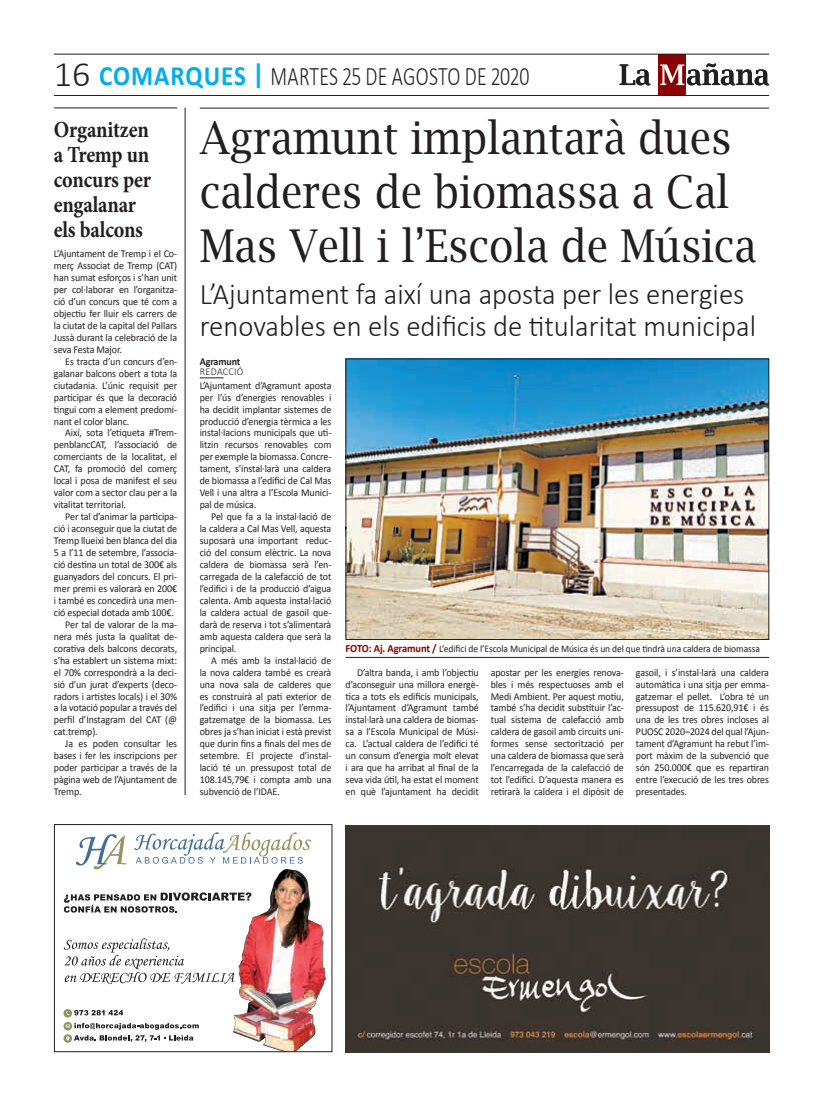
<style>
.page{position:relative;width:823px;height:1106px;background:#fff}
.page>*{position:absolute;margin:0;border:0;box-sizing:border-box;transform-origin:0 0}
.t1{font:45px/54px "Lucida Bright";color:#231f20;scale:.9 1}
.t2{font:300 30px/32px "Calibri";color:#231f20;scale:.96 1}
.t3{font:300 26.8px "Calibri";letter-spacing:.01em;color:#231f20;scale:.74 1}
.t4{font:700 23px/25px "Minion Pro";letter-spacing:-.01em;color:#231f20;scale:.88 1}
.t5{font:10.5px/12px "Calibri";letter-spacing:-.01em;color:#231f20;text-align:justify;scale:.95 1}
.t6{font:700 10.5px/10px "Calibri";letter-spacing:-.01em;color:#231f20;scale:.95 1}
.t7{font:10px "Calibri";letter-spacing:-.01em;color:#231f20;scale:.95 1}
.s1{font-size:36px}
.s2{font-weight:700;font-size:28px;color:#00aeef}
.s3{font-weight:300}
.s4{font-weight:700;font-size:11px;color:#8b0202}
</style>
<div class="page">
<svg style="left:200px;top:377px;width:23px;height:1px"></svg>
<hr style="left:200px;top:108px;width:568px;height:1px;background:#231f20">
<img style="left:347px;top:361px;width:419px;height:276px">
<hr style="left:345px;top:657px;width:423px;height:1px;background:#231f20">
<div style="left:658px;top:54px;width:27px;height:41px;background:#8b0202"></div>
<svg style="left:660px;top:63px;width:108px;height:22px"></svg>
<svg style="left:619px;top:64px;width:31px;height:21px"></svg>
<hr style="left:54px;top:54px;width:714px;height:1px;background:#231f20">
<hr style="left:54px;top:95px;width:714px;height:1px;background:#231f20">
<hr style="left:184px;top:108px;width:1px;height:687px;background:#231f20">
<hr style="left:54px;top:107px;width:123px;height:1px;background:#231f20">
<svg style="left:76px;top:834px;width:50px;height:35px"></svg>
<svg style="left:134px;top:832px;width:177px;height:31px"></svg>
<svg style="left:64px;top:938px;width:161px;height:46px"></svg>
<svg style="left:64px;top:892px;width:161px;height:20px"></svg>
<img style="left:225px;top:869px;width:101px;height:181px">
<svg style="left:63px;top:1009px;width:9px;height:8px"></svg>
<svg style="left:66px;top:1010px;width:57px;height:5px"></svg>
<svg style="left:63px;top:1034px;width:9px;height:8px"></svg>
<svg style="left:66px;top:1035px;width:127px;height:7px"></svg>
<svg style="left:63px;top:1021px;width:9px;height:9px"></svg>
<svg style="left:66px;top:1023px;width:133px;height:6px"></svg>
<div style="left:54px;top:824px;width:278px;height:228px;border:1px solid #231f20"></div>
<img style="left:345px;top:825px;width:423px;height:227px">
<p class="t3" style="left:54px;top:60px;width:643px"><span class="s1">16</span> <span class="s2">COMARQUES |</span> MARTES 25 DE AGOSTO DE 2020</p>
<p class="t4" style="left:54px;top:116px;width:112px">Organitzen a Tremp un concurs per engalanar els balcons</p>
<p class="t5" style="left:54px;top:248px;width:131px">L’Ajuntament de Tremp i el Co·</p>
<p class="t5" style="left:54px;top:260px;width:131px">merç Associat de Tremp (CAT)</p>
<p class="t5" style="left:54px;top:271px;width:131px">han sumat esforços i s’han unit</p>
<p class="t5" style="left:54px;top:283px;width:131px">per col·laborar en l’organitza·</p>
<p class="t5" style="left:54px;top:295px;width:131px">ció d’un concurs que té com a</p>
<p class="t5" style="left:54px;top:307px;width:131px">objectiu fer lluir els carrers de</p>
<p class="t5" style="left:54px;top:319px;width:131px">la ciutat de la capital del Pallars</p>
<p class="t5" style="left:54px;top:331px;width:131px">Jussà durant la celebració de la</p>
<p class="t5" style="left:54px;top:343px;width:73px">seva Festa Major.</p>
<p class="t5" style="left:65px;top:355px;width:119px">Es tracta d’un concurs d’en·</p>
<p class="t5" style="left:54px;top:367px;width:131px">galanar balcons obert a tota la</p>
<p class="t5" style="left:54px;top:379px;width:131px">ciutadania. L’únic requisit per</p>
<p class="t5" style="left:54px;top:391px;width:131px">participar és que la decoració</p>
<p class="t5" style="left:54px;top:403px;width:131px">tingui com a element predomi·</p>
<p class="t5" style="left:54px;top:415px;width:81px">nant el color blanc.</p>
<p class="t5" style="left:65px;top:427px;width:119px">Així, sota l’etiqueta #Trem·</p>
<p class="t5" style="left:54px;top:439px;width:131px">penblancCAT, l’associació de</p>
<p class="t5" style="left:54px;top:451px;width:131px">comerciants de la localitat, el</p>
<p class="t5" style="left:54px;top:463px;width:131px">CAT, fa promoció del comerç</p>
<p class="t5" style="left:54px;top:475px;width:131px">local i posa de manifest el seu</p>
<p class="t5" style="left:54px;top:487px;width:131px">valor com a sector clau per a la</p>
<p class="t5" style="left:54px;top:499px;width:77px">vitalitat territorial.</p>
<p class="t5" style="left:65px;top:510px;width:119px">Per tal d’animar la participa·</p>
<p class="t5" style="left:54px;top:522px;width:131px">ció i aconseguir que la ciutat de</p>
<p class="t5" style="left:54px;top:534px;width:131px">Tremp llueixi ben blanca del dia</p>
<p class="t5" style="left:54px;top:546px;width:131px">5 a l’11 de setembre, l’associa·</p>
<p class="t5" style="left:54px;top:558px;width:131px">ció destina un total de 300€ als</p>
<p class="t5" style="left:54px;top:570px;width:131px">guanyadors del concurs. El pri·</p>
<p class="t5" style="left:54px;top:582px;width:131px">mer premi es valorarà en 200€</p>
<p class="t5" style="left:54px;top:594px;width:131px">i també es concedirà una men·</p>
<p class="t5" style="left:54px;top:606px;width:128px">ció especial dotada amb 100€.</p>
<p class="t5" style="left:65px;top:618px;width:119px">Per tal de valorar de la ma·</p>
<p class="t5" style="left:54px;top:630px;width:131px">nera més justa la qualitat de·</p>
<p class="t5" style="left:54px;top:642px;width:131px">corativa dels balcons decorats,</p>
<p class="t5" style="left:54px;top:654px;width:131px">s’ha establert un sistema mixt:</p>
<p class="t5" style="left:54px;top:666px;width:131px">el 70% correspondrà a la deci·</p>
<p class="t5" style="left:54px;top:678px;width:131px">sió d’un jurat d’experts (deco·</p>
<p class="t5" style="left:54px;top:690px;width:131px">radors i artistes locals) i el 30%</p>
<p class="t5" style="left:54px;top:702px;width:131px">a la votació popular a través del</p>
<p class="t5" style="left:54px;top:714px;width:131px">perfil d’Instagram del CAT (@</p>
<p class="t5" style="left:54px;top:726px;width:48px">cat.tremp).</p>
<p class="t5" style="left:65px;top:738px;width:119px">Ja es poden consultar les</p>
<p class="t5" style="left:54px;top:749px;width:131px">bases i fer les inscripcions per</p>
<p class="t5" style="left:54px;top:761px;width:131px">poder participar a través de la</p>
<p class="t5" style="left:54px;top:773px;width:131px">pàgina web de l’Ajuntament de</p>
<p class="t5" style="left:54px;top:785px;width:31px">Tremp.</p>
<p class="t1" style="left:200px;top:111px;width:619px">Agramunt implantarà dues calderes de biomassa a Cal<br>Mas Vell i l’Escola de Música</p>
<p class="t2" style="left:200px;top:276px;width:580px">L’Ajuntament fa així una aposta per les energies renovables en els edificis de titularitat municipal</p>
<p class="t6" style="left:200px;top:356px;width:47px">Agramunt<br><span class="s3">REDACCIÓ</span></p>
<p class="t5" style="left:200px;top:379px;width:140px">L’Ajuntament d’Agramunt aposta</p>
<p class="t5" style="left:200px;top:391px;width:140px">per l’ús d’energies renovables i</p>
<p class="t5" style="left:200px;top:403px;width:140px">ha decidit implantar sistemes de</p>
<p class="t5" style="left:200px;top:415px;width:140px">producció d’energia tèrmica a les</p>
<p class="t5" style="left:200px;top:427px;width:140px">instal·lacions municipals que uti·</p>
<p class="t5" style="left:200px;top:439px;width:140px">litzin recursos renovables com</p>
<p class="t5" style="left:200px;top:451px;width:140px">per exemple la biomassa. Concre·</p>
<p class="t5" style="left:200px;top:463px;width:140px">tament, s’instal·larà una caldera</p>
<p class="t5" style="left:200px;top:475px;width:140px">de biomassa a l’edifici de Cal Mas</p>
<p class="t5" style="left:200px;top:487px;width:140px">Vell i una altra a l’Escola Munici·</p>
<p class="t5" style="left:200px;top:499px;width:61px">pal de música.</p>
<p class="t5" style="left:211px;top:510px;width:128px">Pel que fa a la instal·lació de</p>
<p class="t5" style="left:200px;top:522px;width:140px">la caldera a Cal Mas Vell, aquesta</p>
<p class="t5" style="left:200px;top:534px;width:140px">suposarà una important reduc·</p>
<p class="t5" style="left:200px;top:546px;width:140px">ció del consum elèctric. La nova</p>
<p class="t5" style="left:200px;top:558px;width:140px">caldera de biomassa serà l’en·</p>
<p class="t5" style="left:200px;top:570px;width:140px">carregada de la calefacció de tot</p>
<p class="t5" style="left:200px;top:582px;width:140px">l’edifici i de la producció d’aigua</p>
<p class="t5" style="left:200px;top:594px;width:140px">calenta. Amb aquesta instal·lació</p>
<p class="t5" style="left:200px;top:606px;width:140px">la caldera actual de gasoil que·</p>
<p class="t5" style="left:200px;top:618px;width:140px">darà de reserva i tot s’alimentarà</p>
<p class="t5" style="left:200px;top:630px;width:140px">amb aquesta caldera que serà la</p>
<p class="t5" style="left:200px;top:642px;width:40px">principal.</p>
<p class="t5" style="left:211px;top:654px;width:128px">A més amb la instal·lació de</p>
<p class="t5" style="left:200px;top:666px;width:140px">la nova caldera també es crearà</p>
<p class="t5" style="left:200px;top:678px;width:140px">una nova sala de calderes que</p>
<p class="t5" style="left:200px;top:690px;width:140px">es construirà al pati exterior de</p>
<p class="t5" style="left:200px;top:702px;width:140px">l’edifici i una sitja per l’emma·</p>
<p class="t5" style="left:200px;top:714px;width:140px">gatzematge de la biomassa. Les</p>
<p class="t5" style="left:200px;top:726px;width:140px">obres ja s’han iniciat i està previst</p>
<p class="t5" style="left:200px;top:738px;width:140px">que durin fins a finals del mes de</p>
<p class="t5" style="left:200px;top:750px;width:140px">setembre. El projecte d’instal·</p>
<p class="t5" style="left:200px;top:761px;width:140px">lació té un pressupost total de</p>
<p class="t5" style="left:200px;top:773px;width:140px">108.145,79€ i compta amb una</p>
<p class="t5" style="left:200px;top:785px;width:86px">subvenció de l’IDAE.</p>
<p class="t7" style="left:345px;top:642px;width:437px"><span class="s4">FOTO: Aj. Agramunt /</span> L’edifici de l’Escola Municipal de Música és un del que tindrà una caldera de biomassa</p>
<p class="t5" style="left:345px;top:666px;width:141px;text-indent:11px">D’altra banda, i amb l’objectiu d’aconseguir una millora energè· tica a tots els edificis municipals, l’Ajuntament d’Agramunt també instal·larà una caldera de biomas· sa a l’Escola Municipal de Músi· ca. L’actual caldera de l’edifici té un consum d’energia molt elevat i ara que ha arribat al final de la seva vida útil, ha estat el moment en què l’ajuntament ha decidit</p>
<p class="t5" style="left:490px;top:666px;width:141px">apostar per les energies renova· bles i més respectuoses amb el Medi Ambient. Per aquest motiu, també s’ha decidit substituir l’ac· tual sistema de calefacció amb caldera de gasoil amb circuits uni· formes sense sectorització per una caldera de biomassa que serà l’encarregada de la calefacció de tot l’edifici. D’aquesta manera es retirarà la caldera i el dipòsit de</p>
<p class="t5" style="left:635px;top:666px;width:141px">gasoil, i s’instal·larà una caldera automàtica i una sitja per emma· gatzemar el pellet. L’obra té un pressupost de 115.620,91€ i és una de les tres obres incloses al PUOSC 2020–2024 del qual l’Ajun· tament d’Agramunt ha rebut l’im· port màxim de la subvenció que són 250.000€ que es repartiran entre l’execució de les tres obres presentades.</p>
</div>
